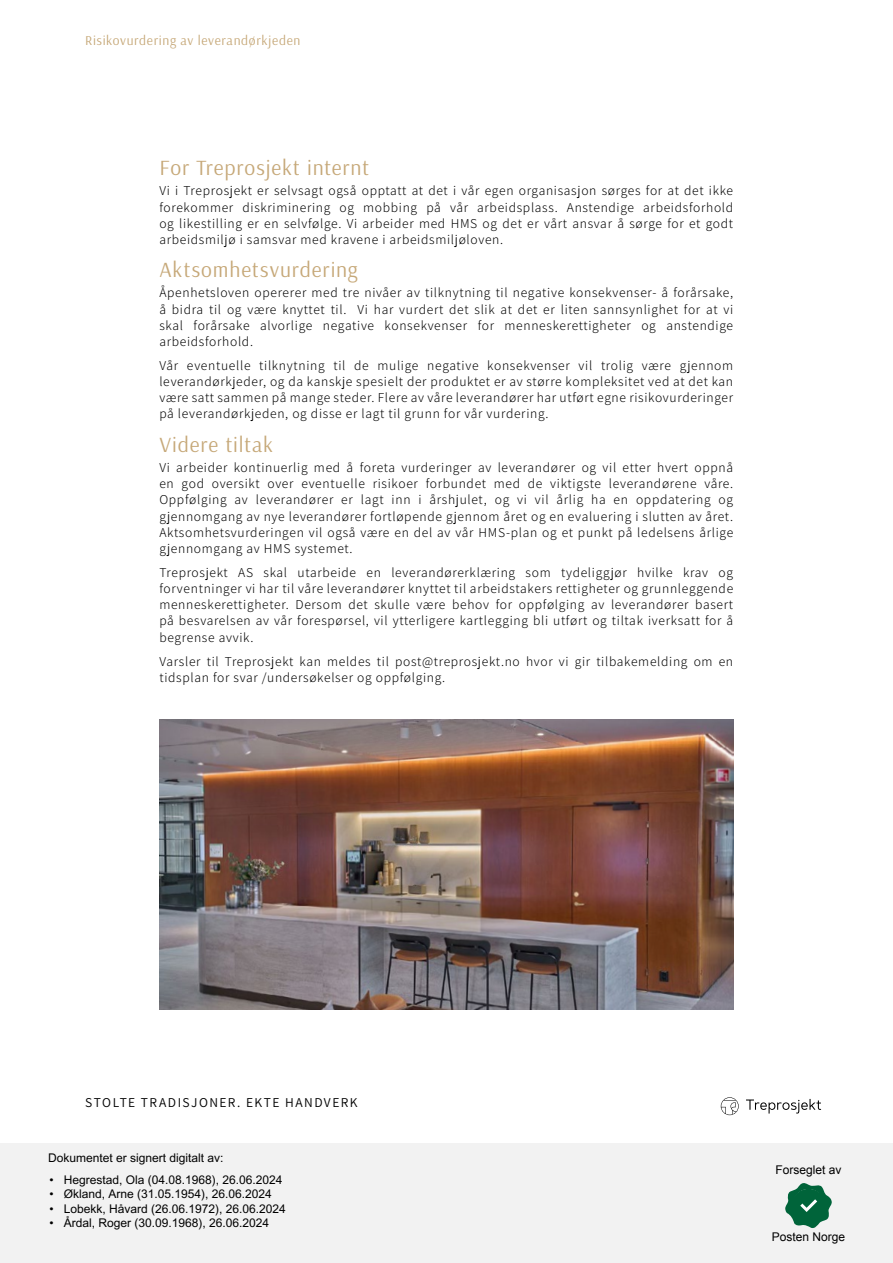
<style>
.page{position:relative;width:893px;height:1263px;background:#fff}
.page>*{position:absolute;margin:0;border:0;box-sizing:border-box;transform-origin:0 0}
.t1{font:21.6px "Arsenal";letter-spacing:.04em;color:#c6a878}
.t2{font:200 13.5px/16.2px "Assistant";letter-spacing:.05em;color:#000;text-align:justify}
.t3{font:13.5px "Arsenal";letter-spacing:.05em;color:#c6a878}
.t4{font:200 13.5px "Assistant";letter-spacing:.105em;color:#000}
.t5{font:12px "Arial";color:#000}
</style>
<div class="page">
<div style="left:0;top:1143px;width:892px;height:120px;background:#f2f2f2"></div>
<svg style="left:785px;top:1183px;width:47px;height:45px"></svg>
<svg style="left:721px;top:1097px;width:18px;height:18px"></svg>
<svg style="left:746px;top:1099px;width:75px;height:14px"></svg>
<img style="left:159px;top:720px;width:574px;height:290px">
<p class="t3" style="left:85px;top:32px;width:217px">Risikovurdering av leverandørkjeden</p>
<h1 class="t1" style="left:159px;top:153px;width:211px">For Treprosjekt internt</h1>
<p class="t2" style="left:159px;top:182px;width:575px">Vi i Treprosjekt er selvsagt også opptatt at det i vår egen organisasjon sørges for at det ikke forekommer diskriminering og mobbing på vår arbeidsplass. Anstendige arbeidsforhold og likestilling er en selvfølge. Vi arbeider med HMS og det er vårt ansvar å sørge for et godt arbeidsmiljø i samsvar med kravene i arbeidsmiljøloven.</p>
<h1 class="t1" style="left:159px;top:256px;width:200px">Aktsomhetsvurdering</h1>
<p class="t2" style="left:159px;top:284px;width:575px">Åpenhetsloven opererer med tre nivåer av tilknytning til negative konsekvenser- å forårsake, å bidra til og være knyttet til. Vi har vurdert det slik at det er liten sannsynlighet for at vi skal forårsake alvorlige negative konsekvenser for menneskerettigheter og anstendige arbeidsforhold.</p>
<p class="t2" style="left:159px;top:357px;width:575px">Vår eventuelle tilknytning til de mulige negative konsekvenser vil trolig være gjennom leverandørkjeder, og da kanskje spesielt der produktet er av større kompleksitet ved at det kan være satt sammen på mange steder. Flere av våre leverandører har utført egne risikovurderinger på leverandørkjeden, og disse er lagt til grunn for vår vurdering.</p>
<h1 class="t1" style="left:159px;top:430px;width:115px">Videre tiltak</h1>
<p class="t2" style="left:159px;top:459px;width:575px">Vi arbeider kontinuerlig med å foreta vurderinger av leverandører og vil etter hvert oppnå en god oversikt over eventuelle risikoer forbundet med de viktigste leverandørene våre.<br>Oppfølging av leverandører er lagt inn i årshjulet, og vi vil årlig ha en oppdatering og gjennomgang av nye leverandører fortløpende gjennom året og en evaluering i slutten av året.<br>Aktsomhetsvurderingen vil også være en del av vår HMS-plan og et punkt på ledelsens årlige gjennomgang av HMS systemet.</p>
<p class="t2" style="left:159px;top:564px;width:575px">Treprosjekt AS skal utarbeide en leverandørerklæring som tydeliggjør hvilke krav og forventninger vi har til våre leverandører knyttet til arbeidstakers rettigheter og grunnleggende menneskerettigheter. Dersom det skulle være behov for oppfølging av leverandører basert på besvarelsen av vår forespørsel, vil ytterligere kartlegging bli utført og tiltak iverksatt for å begrense avvik.</p>
<p class="t2" style="left:159px;top:652px;width:575px">Varsler til Treprosjekt kan meldes til post@treprosjekt.no hvor vi gir tilbakemelding om en tidsplan for svar /undersøkelser og oppfølging.</p>
<p class="t4" style="left:85px;top:1094px;width:274px">STOLTE TRADISJONER. EKTE HANDVERK</p>
<p class="t5" style="left:48px;top:1151px;width:177px">Dokumentet er signert digitalt av:</p>
<p class="t5" style="left:50px;top:1173px;width:235px">• Hegrestad, Ola (04.08.1968), 26.06.2024</p>
<p class="t5" style="left:50px;top:1187px;width:224px">• Økland, Arne (31.05.1954), 26.06.2024</p>
<p class="t5" style="left:50px;top:1201px;width:238px">• Lobekk, Håvard (26.06.1972), 26.06.2024</p>
<p class="t5" style="left:50px;top:1215px;width:221px">• Årdal, Roger (30.09.1968), 26.06.2024</p>
<p class="t5" style="left:775px;top:1162px;width:68px">Forseglet av</p>
<p class="t5" style="left:772px;top:1229px;width:75px">Posten Norge</p>
</div>
